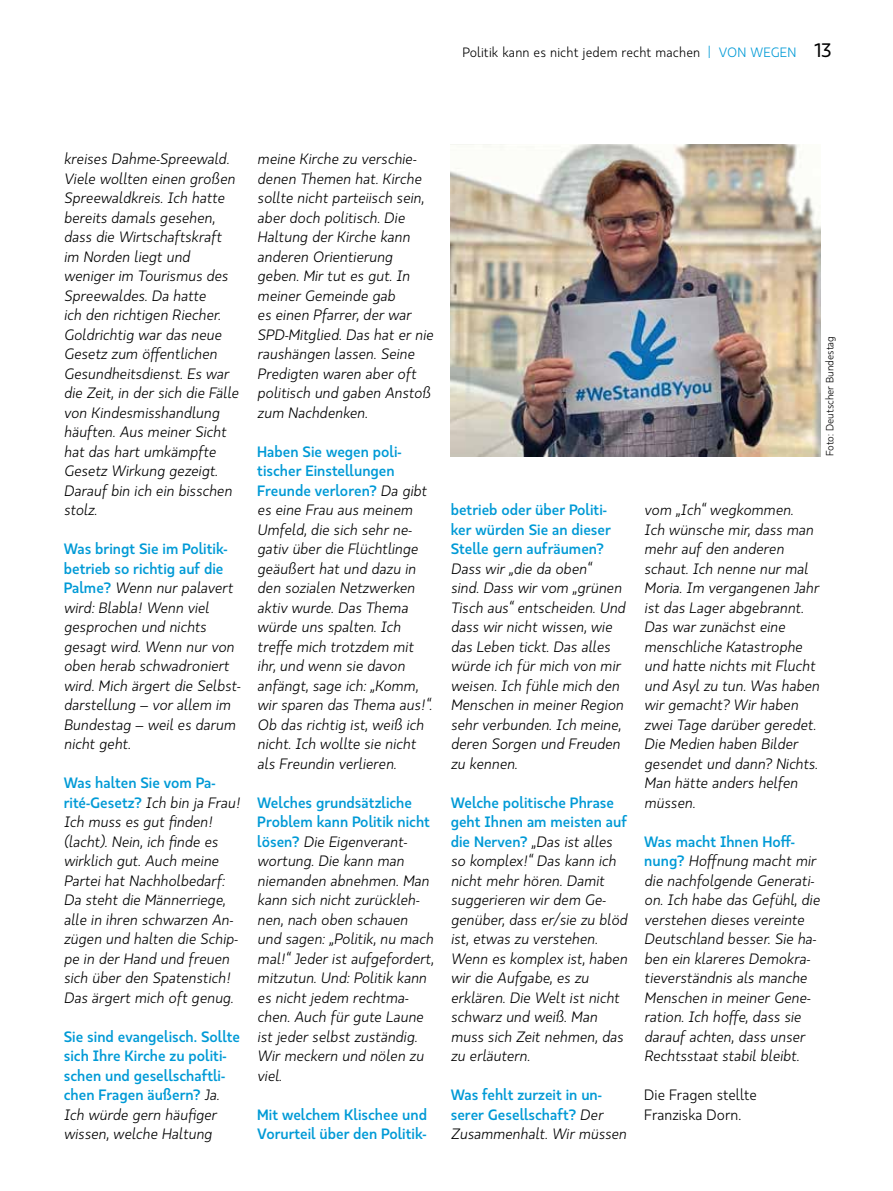
<style>
.page{position:relative;width:893px;height:1191px;background:#fff}
.page>*{position:absolute;margin:0;border:0;box-sizing:border-box;transform-origin:0 0}
.t1{font:19.5px "Kappa Display";color:#000}
.t2{font:italic 15px/19.5px "Kappa Text";color:#000}
.t3{font:700 15px/19.5px "Kappa Text";color:#009ad6}
.t4{font:15px/19.5px "Kappa Text";color:#000}
.t5{font:13.5px "Kappa Text";letter-spacing:.01em;color:#000}
.t6{font:10.5px "Kappa Text";color:#000}
.s1{color:#009ad6}
.s2{font-weight:700;font-style:normal;color:#009ad6}
.s3{font-weight:400;font-style:italic;color:#000}
</style>
<div class="page">
<img style="left:451px;top:145px;width:370px;height:312px">
<p class="t5" style="left:462px;top:44px;width:335px">Politik kann es nicht jedem recht machen <span class="s1">| VON WEGEN</span></p>
<h1 class="t1" style="left:814px;top:38px;width:18px">13</h1>
<p class="t2" style="left:64px;top:149px;width:176px">kreises Dahme-Spreewald.<br>Viele wollten einen großen<br>Spreewaldkreis. Ich hatte bereits damals gesehen, dass die Wirtschaftskraft im Norden liegt und weniger im Tourismus des<br>Spreewaldes. Da hatte<br>ich den richtigen Riecher.<br>Goldrichtig war das neue<br>Gesetz zum öffentlichen<br>Gesundheitsdienst. Es war die Zeit, in der sich die Fälle von Kindesmisshandlung häuften. Aus meiner Sicht hat das hart umkämpfte<br>Gesetz Wirkung gezeigt.<br>Darauf bin ich ein bisschen stolz.</p>
<p class="t2" style="left:64px;top:539px;width:178px"><span class="s2">Was bringt Sie im Politik&shy;betrieb so richtig auf die<br>Palme?</span> Wenn nur palavert wird: Blabla! Wenn viel gesprochen und nichts gesagt wird. Wenn nur von oben herab schwadroniert wird. Mich ärgert die Selbst&shy;darstellung – vor allem im<br>Bundestag – weil es darum nicht geht.</p>
<p class="t2" style="left:64px;top:773px;width:178px"><span class="s2">Was halten Sie vom Pa&shy;rité-Gesetz?</span> Ich bin ja Frau!<br>Ich muss es gut finden! (lacht). Nein, ich finde es wirklich gut. Auch meine<br>Partei hat Nachholbedarf:<br>Da steht die Männerriege, alle in ihren schwarzen An&shy;zügen und halten die Schip&shy;pe in der Hand und freuen sich über den Spatenstich!<br>Das ärgert mich oft genug.</p>
<p class="t3" style="left:64px;top:1026px;width:178px">Sie sind evangelisch. Sollte sich Ihre Kirche zu politi&shy;schen und gesellschaftli&shy;chen Fragen äußern? <span class="s3">Ja.<br>Ich würde gern häufiger wissen, welche Haltung</span></p>
<p class="t2" style="left:257px;top:149px;width:177px">meine Kirche zu verschie&shy;denen Themen hat. Kirche sollte nicht parteiisch sein, aber doch politisch. Die<br>Haltung der Kirche kann anderen Orientierung geben. Mir tut es gut. In meiner Gemeinde gab<br>es einen Pfarrer, der war<br>SPD-Mitglied. Das hat er nie raushängen lassen. Seine<br>Predigten waren aber oft politisch und gaben Anstoß zum Nachdenken.</p>
<p class="t2" style="left:257px;top:441px;width:176px"><span class="s2">Haben Sie wegen poli&shy;tischer Einstellungen<br>Freunde verloren?</span> Da gibt es eine Frau aus meinem<br>Umfeld, die sich sehr ne&shy;gativ über die Flüchtlinge geäußert hat und dazu in den sozialen Netzwerken aktiv wurde. Das Thema würde uns spalten. Ich treffe mich trotzdem mit ihr, und wenn sie davon anfängt, sage ich: „Komm, wir sparen das Thema aus!“.<br>Ob das richtig ist, weiß ich nicht. Ich wollte sie nicht als Freundin verlieren.</p>
<p class="t2" style="left:257px;top:792px;width:178px"><span class="s2">Welches grundsätzliche<br>Problem kann Politik nicht lösen?</span> Die Eigenverant&shy;wortung. Die kann man niemanden abnehmen. Man kann sich nicht zurückleh&shy;nen, nach oben schauen und sagen: „Politik, nu mach mal!“ Jeder ist aufgefordert, mitzutun. Und: Politik kann es nicht jedem rechtma&shy;chen. Auch für gute Laune ist jeder selbst zuständig.<br>Wir meckern und nölen zu viel.</p>
<p class="t3" style="left:257px;top:1104px;width:171px">Mit welchem Klischee und<br>Vorurteil über den Politik-</p>
<p class="t6" style="left:823px;top:456px;width:122px;rotate:-90deg">Foto: Deutscher Bundestag</p>
<p class="t3" style="left:451px;top:500px;width:162px">betrieb oder über Politi&shy;ker würden Sie an dieser<br>Stelle gern aufräumen?</p>
<p class="t2" style="left:451px;top:558px;width:176px">Dass wir „die da oben“<br>sind. Dass wir vom „grünen<br>Tisch aus“ entscheiden. Und dass wir nicht wissen, wie das Leben tickt. Das alles würde ich für mich von mir weisen. Ich fühle mich den<br>Menschen in meiner Region sehr verbunden. Ich meine, deren Sorgen und Freuden zu kennen.</p>
<p class="t2" style="left:451px;top:792px;width:178px"><span class="s2">Welche politische Phrase geht Ihnen am meisten auf die Nerven?</span> „Das ist alles so komplex!“ Das kann ich nicht mehr hören. Damit suggerieren wir dem Ge&shy;genüber, dass er/sie zu blöd ist, etwas zu verstehen.<br>Wenn es komplex ist, haben wir die Aufgabe, es zu erklären. Die Welt ist nicht schwarz und weiß. Man muss sich Zeit nehmen, das zu erläutern.</p>
<p class="t3" style="left:451px;top:1085px;width:177px">Was fehlt zurzeit in un&shy;serer Gesellschaft? <span class="s3">Der<br>Zusammenhalt. Wir müssen</span></p>
<p class="t2" style="left:644px;top:500px;width:177px">vom „Ich“ wegkommen.<br>Ich wünsche mir, dass man mehr auf den anderen schaut. Ich nenne nur mal<br>Moria. Im vergangenen Jahr ist das Lager abgebrannt.<br>Das war zunächst eine menschliche Katastrophe und hatte nichts mit Flucht und Asyl zu tun. Was haben wir gemacht? Wir haben zwei Tage darüber geredet.<br>Die Medien haben Bilder gesendet und dann? Nichts.<br>Man hätte anders helfen müssen.</p>
<p class="t2" style="left:644px;top:831px;width:177px"><span class="s2">Was macht Ihnen Hoff&shy;nung?</span> Hoffnung macht mir die nachfolgende Generati&shy;on. Ich habe das Gefühl, die verstehen dieses vereinte<br>Deutschland besser. Sie ha&shy;ben ein klareres Demokra&shy;tieverständnis als manche<br>Menschen in meiner Gene&shy;ration. Ich hoffe, dass sie darauf achten, dass unser<br>Rechtsstaat stabil bleibt.</p>
<p class="t4" style="left:644px;top:1085px;width:114px">Die Fragen stellte<br>Franziska Dorn.</p>
</div>
